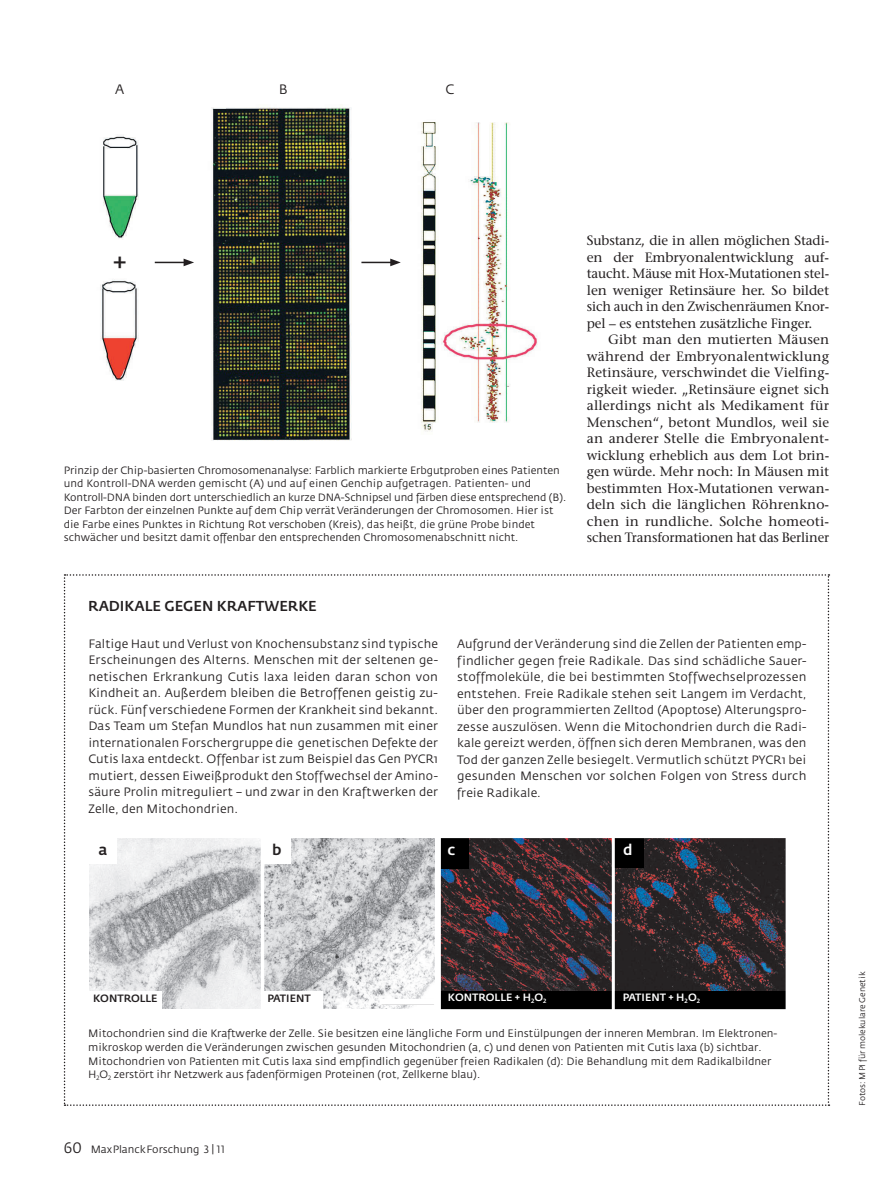
<style>
.page{position:relative;width:893px;height:1191px;background:#fff}
.page>*{position:absolute;margin:0;border:0;box-sizing:border-box;transform-origin:0 0}
.t1{font:30px "Fedra Sans";color:#231f20}
.t2{font:500 15px "Fedra Sans";color:#231f20}
.t3{font:500 15px "Fedra Sans";color:#fff}
.t4{font:500 14.25px "Fedra Sans";color:#231f20}
.t5{font:13.5px "Stone Serif";color:#231f20}
.t6{font:13.5px "Fedra Sans";color:#231f20}
.t7{font:12px/16.5px "Fedra Sans";letter-spacing:.01em;color:#231f20;text-align:justify}
.t8{font:10.65px/13.6px "Fedra Sans";color:#231f20}
.t9{font:10.5px/13.5px "Fedra Sans";color:#231f20}
.t10{font:500 10.5px "Fedra Sans";color:#fff}
.t11{font:500 10.5px "Fedra Sans";color:#231f20}
.t12{font:8.25px "Fedra Sans";color:#231f20}
.s1{font-family:"Fedra Sans Medium SC";font-weight:400}
.s2{font-family:"Fedra Sans Book SC"}
.s3{font-family:"Fedra Sans Book SC";font-size:15px}
</style>
<div class="page">
<svg style="left:64px;top:574px;width:765px;height:532px"></svg>
<img style="left:90px;top:838px;width:345px;height:170px">
<img style="left:441px;top:838px;width:345px;height:152px">
<div style="left:85px;top:991px;width:77px;height:29px;background:#fff"></div>
<div style="left:90px;top:837px;width:27px;height:26px;background:#fff"></div>
<div style="left:264px;top:837px;width:27px;height:26px;background:#fff"></div>
<div style="left:439px;top:838px;width:29px;height:30px;background:#000"></div>
<div style="left:615px;top:838px;width:29px;height:30px;background:#000"></div>
<div style="left:439px;top:990px;width:173px;height:19px;background:#000"></div>
<div style="left:614px;top:990px;width:172px;height:19px;background:#000"></div>
<div style="left:263px;top:991px;width:59px;height:29px;background:#fff"></div>
<hr style="left:261px;top:823px;width:3px;height:191px;background:#fff">
<div style="left:435px;top:823px;width:6px;height:191px;background:#fff"></div>
<div style="left:786px;top:823px;width:6px;height:191px;background:#fff"></div>
<div style="left:77px;top:832px;width:715px;height:6px;background:#fff"></div>
<div style="left:77px;top:1009px;width:715px;height:6px;background:#fff"></div>
<div style="left:379px;top:998px;width:56px;height:6px;background:#fff"></div>
<hr style="left:612px;top:823px;width:3px;height:191px;background:#fff">
<img style="left:100px;top:107px;width:438px;height:334px">
<div style="left:73px;top:245px;width:134px;height:31px;background:#fff"></div>
<div style="left:357px;top:245px;width:52px;height:31px;background:#fff"></div>
<hr style="left:155px;top:262px;width:31px;height:1px;background:#231f20">
<svg style="left:184px;top:259px;width:10px;height:7px"></svg>
<hr style="left:361px;top:262px;width:32px;height:1px;background:#231f20">
<svg style="left:390px;top:259px;width:11px;height:7px"></svg>
<p class="t6" style="left:115px;top:84px;width:11px">A</p>
<p class="t6" style="left:279px;top:84px;width:10px">B</p>
<p class="t6" style="left:445px;top:84px;width:10px">C</p>
<p class="t1" style="left:113px;top:250px;width:16px">+</p>
<p class="t9" style="left:64px;top:464px;width:504px">Prinzip der Chip-basierten Chromosomenanalyse: Farblich markierte Erbgutproben eines Patienten und Kontroll-DNA werden gemischt (A) und auf einen Genchip aufgetragen. Patienten- und Kontroll-DNA binden dort unterschiedlich an kurze DNA-Schnipsel und färben diese entsprechend (B).<br>Der Farbton der einzelnen Punkte auf dem Chip verrät Veränderungen der Chromosomen. Hier ist die Farbe eines Punktes in Richtung Rot verschoben (Kreis), das heißt, die grüne Probe bindet schwächer und besitzt damit offenbar den entsprechenden Chromosomenabschnitt nicht.</p>
<p class="t5" style="left:587px;top:235px;width:244px">Substanz, die in allen möglichen Stadi-</p>
<p class="t5" style="left:587px;top:252px;width:244px">en der Embryonalentwicklung auf-</p>
<p class="t5" style="left:587px;top:268px;width:244px">taucht. Mäuse mit Hox-Mutationen stel-</p>
<p class="t5" style="left:587px;top:285px;width:244px">len weniger Retinsäure her. So bildet</p>
<p class="t5" style="left:587px;top:301px;width:244px">sich auch in den Zwischenräumen Knor-</p>
<p class="t5" style="left:587px;top:318px;width:227px">pel – es entstehen zusätzliche Finger.</p>
<p class="t5" style="left:608px;top:334px;width:223px">Gibt man den mutierten Mäusen</p>
<p class="t5" style="left:587px;top:351px;width:244px">während der Embryonalentwicklung</p>
<p class="t5" style="left:587px;top:367px;width:244px">Retinsäure, verschwindet die Vielfing-</p>
<p class="t5" style="left:587px;top:384px;width:244px">rigkeit wieder. „Retinsäure eignet sich</p>
<p class="t5" style="left:587px;top:400px;width:244px">allerdings nicht als Medikament für</p>
<p class="t5" style="left:587px;top:417px;width:244px">Menschen“, betont Mundlos, weil sie</p>
<p class="t5" style="left:587px;top:433px;width:244px">an anderer Stelle die Embryonalent-</p>
<p class="t5" style="left:587px;top:450px;width:244px">wicklung erheblich aus dem Lot brin-</p>
<p class="t5" style="left:587px;top:466px;width:244px">gen würde. Mehr noch: In Mäusen mit</p>
<p class="t5" style="left:587px;top:483px;width:244px">bestimmten Hox-Mutationen verwan-</p>
<p class="t5" style="left:587px;top:499px;width:244px">deln sich die länglichen Röhrenkno-</p>
<p class="t5" style="left:587px;top:516px;width:244px">chen in rundliche. Solche homeoti-</p>
<p class="t5" style="left:587px;top:532px;width:244px">schen Transformationen hat das Berliner</p>
<p class="t4" style="left:88px;top:600px;width:230px">RADIKALE GEGEN KRAFTWERKE</p>
<p class="t7" style="left:88px;top:636px;width:351px">Faltige Haut und Verlust von Knochensubstanz sind typische Erscheinungen des Alterns. Menschen mit der seltenen ge&shy;netischen Erkrankung Cutis laxa leiden daran schon von Kindheit an. Außerdem bleiben die Betroffenen geistig zu&shy;rück. Fünf verschiedene Formen der Krankheit sind bekannt.<br>Das Team um Stefan Mundlos hat nun zusammen mit einer internationalen Forschergruppe die genetischen Defekte der Cutis laxa entdeckt. Offenbar ist zum Beispiel das Gen PYCR1 mutiert, dessen Eiweißprodukt den Stoffwechsel der Amino&shy;säure Prolin mitreguliert – und zwar in den Kraftwerken der Zelle, den Mitochondrien.</p>
<p class="t7" style="left:457px;top:636px;width:351px">Aufgrund der Veränderung sind die Zellen der Patienten emp&shy;findlicher gegen freie Radikale. Das sind schädliche Sauer&shy;stoffmoleküle, die bei bestimmten Stoffwechselprozessen entstehen. Freie Radikale stehen seit Langem im Verdacht, über den programmierten Zelltod (Apoptose) Alterungspro&shy;zesse auszulösen. Wenn die Mitochondrien durch die Radi&shy;kale gereizt werden, öffnen sich deren Membranen, was den Tod der ganzen Zelle besiegelt. Vermutlich schützt PYCR1 bei gesunden Menschen vor solchen Folgen von Stress durch freie Radikale.</p>
<p class="t2" style="left:98px;top:843px;width:11px">a</p>
<p class="t2" style="left:272px;top:843px;width:11px">b</p>
<p class="t3" style="left:448px;top:843px;width:9px">c</p>
<p class="t3" style="left:623px;top:843px;width:11px">d</p>
<p class="t11" style="left:93px;top:994px;width:66px">KONTROLLE</p>
<p class="t11" style="left:268px;top:994px;width:45px">PATIENT</p>
<p class="t10" style="left:448px;top:993px;width:100px">KONTROLLE + <span class="s1">H</span><sub>2</sub><span class="s1">O</span><sub>2</sub></p>
<p class="t10" style="left:623px;top:993px;width:79px">PATIENT + <span class="s1">H</span><sub>2</sub><span class="s1">O</span><sub>2</sub></p>
<p class="t8" style="left:88px;top:1027px;width:691px">Mitochondrien sind die Kraftwerke der Zelle. Sie besitzen eine längliche Form und Einstülpungen der inneren Membran. Im Elektronen&shy;mikroskop werden die Veränderungen zwischen gesunden Mitochondrien (a, c) und denen von Patienten mit Cutis laxa (b) sichtbar.<br>Mitochondrien von Patienten mit Cutis laxa sind empfindlich gegenüber freien Radikalen (d): Die Behandlung mit dem Radikalbildner <span class="s2">H</span><sub>2</sub><span class="s2">O</span><sub>2</sub> zerstört ihr Netzwerk aus fadenförmigen Proteinen (rot, Zellkerne blau).</p>
<p class="t9" style="left:64px;top:1143px;width:163px"><span class="s3">60</span> MaxPlanckForschung <span class="s2">3 | 11</span></p>
<p class="t12" style="left:859px;top:1106px;width:136px;rotate:-90deg">Fotos: MPI für molekulare Genetik</p>
</div>
